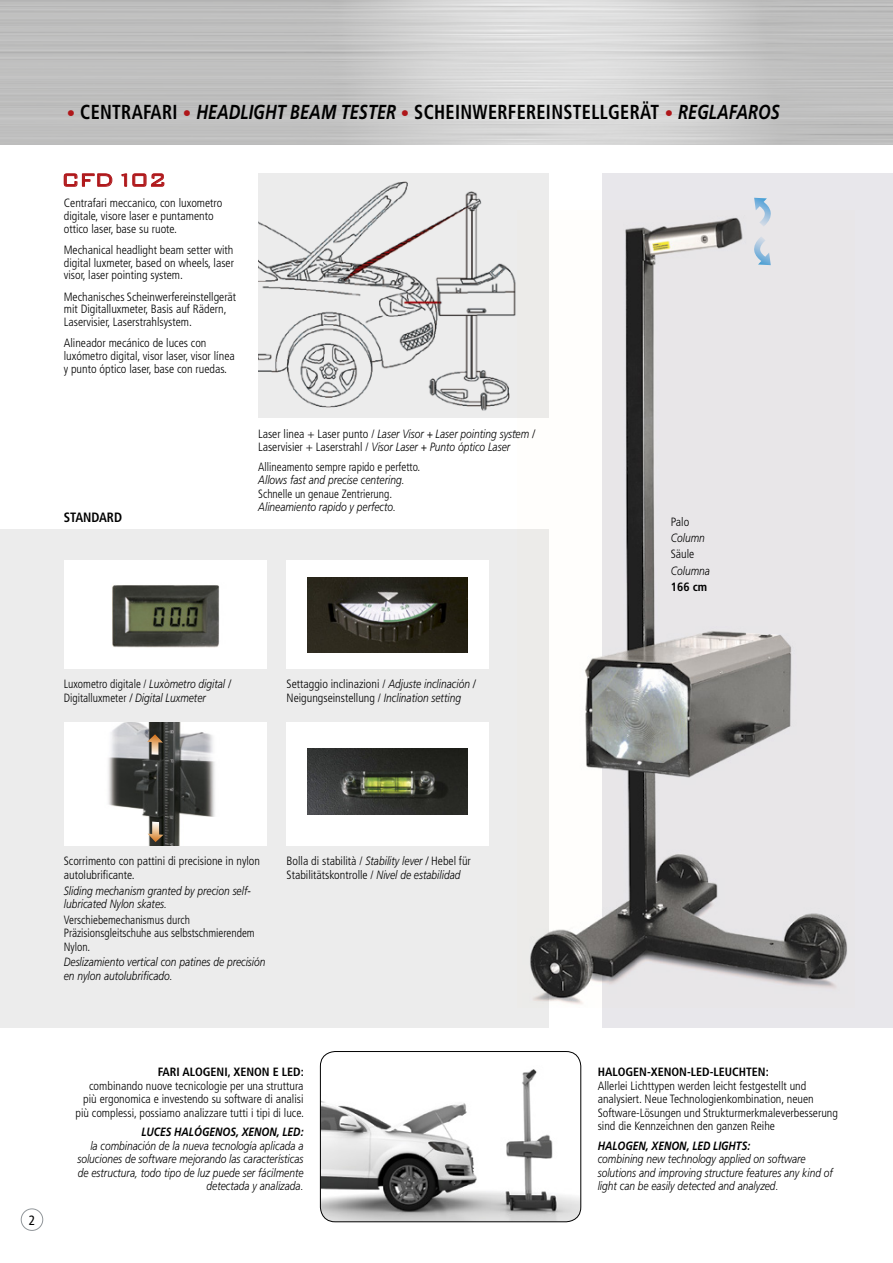
<style>
.page{position:relative;width:893px;height:1263px;background:#fff}
.page>*{position:absolute;margin:0;border:0;box-sizing:border-box;transform-origin:0 0}
.t1{font:300 24px "Bank Gothic BT";color:#af171a}
.t2{font:700 condensed 20.25px "Frutiger LT Std";letter-spacing:.015em;color:#000;scale:.9 1}
.t3{font:700 condensed 13.5px "Frutiger LT Std";color:#000;scale:.95 1}
.t4{font:condensed 13.5px "Frutiger LT Std";color:#000}
.t5{font:300 condensed 12px/13.5px "Frutiger LT Std";color:#000}
.t6{font:italic 300 12px/13.5px "Frutiger LT Std";color:#000;scale:.85 1}
.t7{font:300 condensed 12px/13.5px "Frutiger LT Std";color:#000;scale:.95 1}
.t8{font:700 condensed 12px "Frutiger LT Std";color:#000}
.t9{font:italic 700 12px "Frutiger LT Std";color:#000;scale:.85 1}
.s1{font-size:16.8px;color:#af171a}
.s2{font-style:italic;font-stretch:normal}
.s3{font-style:normal;font-stretch:condensed}
</style>
<div class="page">
<div style="left:0;top:529px;width:549px;height:499px;background:#ececec"></div>
<div style="left:21px;top:1208px;width:22px;height:23px;border:1px solid #91969a;border-radius:50%"></div>
<div style="left:64px;top:722px;width:202px;height:124px;background:#fff"></div>
<div style="left:287px;top:561px;width:202px;height:108px;background:#fff"></div>
<div style="left:287px;top:722px;width:202px;height:124px;background:#fff"></div>
<img style="left:308px;top:749px;width:160px;height:65px">
<div style="left:602px;top:173px;width:291px;height:855px;background:#e8e7eb"></div>
<img style="left:258px;top:173px;width:288px;height:245px">
<div style="left:64px;top:561px;width:202px;height:108px;background:#fff"></div>
<img style="left:112px;top:585px;width:107px;height:63px">
<img style="left:320px;top:1051px;width:261px;height:171px">
<div style="left:320px;top:1051px;width:261px;height:171px;border:1px solid #000;border-radius:15px"></div>
<img style="left:308px;top:577px;width:160px;height:75px">
<img style="left:108px;top:722px;width:107px;height:124px">
<svg style="left:147px;top:734px;width:16px;height:21px"></svg>
<svg style="left:148px;top:822px;width:15px;height:20px"></svg>
<img style="left:517px;top:211px;width:221px;height:794px">
<svg style="left:754px;top:198px;width:17px;height:21px"></svg>
<svg style="left:64px;top:173px;width:48px;height:14px"></svg>
<svg style="left:122px;top:173px;width:42px;height:14px"></svg>
<img style="left:530px;top:219px;width:317px;height:782px">
<p class="t2" style="left:67px;top:100px;width:794px"><span class="s1">•</span> CENTRAFARI <span class="s1">•</span> <span class="s2">HEADLIGHT BEAM TESTER</span> <span class="s1">•</span> SCHEINWERFEREINSTELLGERÄT <span class="s1">•</span> <span class="s2">REGLAFAROS</span></p>
<p class="t1" style="left:61px;top:167px;width:107px">CFD102</p>
<p class="t5" style="left:64px;top:197px;width:160px;line-height:12.8px">Centrafari meccanico, con luxometro digitale, visore laser e puntamento ottico laser, base su ruote.</p>
<p class="t5" style="left:64px;top:243px;width:172px;line-height:12.8px;text-align:justify">Mechanical headlight beam setter with digital luxmeter, based on wheels, laser visor, laser pointing system.</p>
<p class="t5" style="left:64px;top:290px;width:174px;line-height:12.8px">Mechanisches Scheinwerfereinstellgerät mit Digitalluxmeter, Basis auf Rädern,<br>Laservisier, Laserstrahlsystem.</p>
<p class="t5" style="left:64px;top:337px;width:172px;line-height:12.8px">Alineador mecánico de luces con luxómetro digital, visor laser, visor línea y punto óptico laser, base con ruedas.</p>
<p class="t3" style="left:64px;top:509px;width:63px">STANDARD</p>
<p class="t6" style="left:258px;top:427px;width:327px"><span class="s3">Laser linea + Laser punto /</span> Laser Visor + Laser pointing system /<br><span class="s3">Laservisier + Laserstrahl /</span> Visor Laser + Punto óptico Laser</p>
<p class="t7" style="left:258px;top:460px;width:172px">Allineamento sempre rapido e perfetto.</p>
<p class="t6" style="left:258px;top:474px;width:174px">Allows fast and precise centering.</p>
<p class="t7" style="left:258px;top:487px;width:142px">Schnelle un genaue Zentrierung.</p>
<p class="t6" style="left:258px;top:501px;width:164px">Alineamiento rapido y perfecto.</p>
<p class="t7" style="left:64px;top:677px;width:177px">Luxometro digitale / <span class="s2">Luxòmetro digital /<br></span>Digitalluxmeter <span class="s2">/ Digital Luxmeter</span></p>
<p class="t5" style="left:287px;top:677px;width:191px">Settaggio inclinazioni / <span class="s2">Adjuste inclinación /<br></span>Neigungseinstellung / <span class="s2">Inclination setting</span></p>
<p class="t5" style="left:671px;top:515px;width:20px">Palo</p>
<p class="t6" style="left:671px;top:531px;width:42px">Column</p>
<p class="t5" style="left:671px;top:548px;width:25px">Säule</p>
<p class="t6" style="left:671px;top:564px;width:48px">Columna</p>
<p class="t8" style="left:671px;top:579px;width:38px">166 cm</p>
<p class="t5" style="left:64px;top:855px;width:198px">Scorrimento con pattini di precisione in nylon autolubrificante.</p>
<p class="t6" style="left:64px;top:884px;width:222px">Sliding mechanism granted by precion self&shy;lubricated Nylon skates.</p>
<p class="t7" style="left:64px;top:913px;width:202px">Verschiebemechanismus durch<br>Präzisionsgleitschuhe aus selbstschmierendem<br>Nylon.</p>
<p class="t6" style="left:64px;top:955px;width:239px">Deslizamiento vertical con patines de precisión en nylon autolubrificado.</p>
<p class="t5" style="left:287px;top:855px;width:186px">Bolla di stabilità / <span class="s2">Stability lever /</span> Hebel für<br>Stabilitätskontrolle / <span class="s2">Nivel de estabilidad</span></p>
<p class="t4" style="left:29px;top:1212px;width:8px">2</p>
<p class="t8" style="left:158px;top:1065px;width:148px">FARI ALOGENI, XENON E LED:</p>
<p class="t5" style="left:75px;top:1079px;width:230px;text-align:right">combinando nuove tecnicologie per una struttura più ergonomica e investendo su software di analisi più complessi, possiamo analizzare tutti i tipi di luce.</p>
<p class="t9" style="left:141px;top:1125px;width:192px">LUCES HALÓGENOS, XENON, LED:</p>
<p class="t6" style="left:77px;top:1139px;width:268px;text-align:right">la combinación de la nueva tecnología aplicada a soluciones de software mejorando las características de estructura, todo tipo de luz puede ser fácilmente detectada y analizada.</p>
<p class="t8" style="left:598px;top:1065px;width:173px">HALOGEN-XENON-LED-LEUCHTEN:</p>
<p class="t5" style="left:598px;top:1079px;width:242px">Allerlei Lichttypen werden leicht festgestellt und analysiert. Neue Technologienkombination, neuen Software-Lösungen und Strukturmerkmaleverbesserung sind die Kennzeichnen den ganzen Reihe</p>
<p class="t9" style="left:598px;top:1139px;width:181px">HALOGEN, XENON, LED LIGHTS:</p>
<p class="t6" style="left:598px;top:1153px;width:278px">combining new technology applied on software solutions and improving structure features any kind of light can be easily detected and analyzed.</p>
</div>
